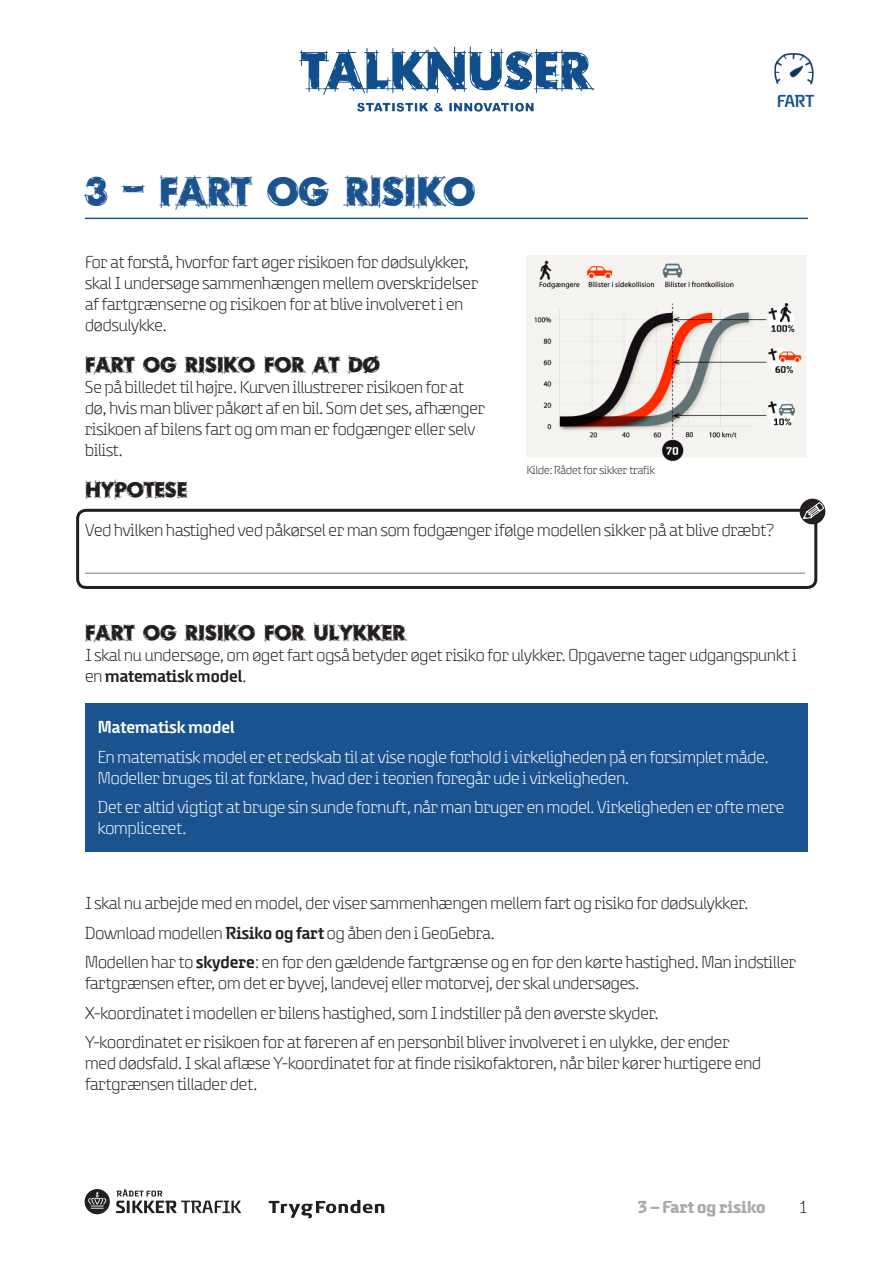
<style>
.page{position:relative;width:893px;height:1263px;background:#fff}
.page>*{position:absolute;margin:0;border:0;box-sizing:border-box;transform-origin:0 0}
.Heading_1{font:39px "Rough Draft";color:#1a538f}
.Heading_2{font:21px "Rough Draft";color:#231f20}
.t1{font:300 18px/21px "Safety";color:#231f20}
.t2{font:300 18px/21px "Safety";color:#fff}
.t3{font:600 18px "Safety";color:#fff}
.t4{font:700 18px "Safety";color:#a8a9ad}
.t5{font:600 18px "Safety";color:#1a538f}
.t6{font:300 12px "Safety";color:#231f20}
.s1{font-weight:600}
</style>
<div class="page">
<div style="left:85px;top:1189px;width:25px;height:25px;background:#231f20;border-radius:50%"></div>
<svg style="left:88px;top:1192px;width:18px;height:17px"></svg>
<svg style="left:116px;top:1189px;width:125px;height:24px"></svg>
<svg style="left:269px;top:1200px;width:115px;height:18px"></svg>
<img style="left:299px;top:47px;width:295px;height:65px">
<img style="left:774px;top:53px;width:40px;height:32px">
<hr style="left:85px;top:218px;width:723px;height:1px;background:#1a538f">
<div style="left:85px;top:703px;width:723px;height:148px;background:#1a538f"></div>
<div style="left:76px;top:509px;width:741px;height:80px;border:3px solid #231f20;border-radius:9px"></div>
<div style="left:800px;top:499px;width:25px;height:25px;background:#231f20;border-radius:50%"></div>
<svg style="left:803px;top:502px;width:21px;height:17px"></svg>
<img style="left:527px;top:255px;width:279px;height:207px">
<p class="Heading_1" style="left:85px;top:166px;width:392px">3 – FART OG RISIKO</p>
<p class="t5" style="left:777px;top:91px;width:39px">FART</p>
<p class="t1" style="left:85px;top:252px;width:395px">For at forstå, hvorfor fart øger risikoen for dødsulykker, skal I undersøge sammenhængen mellem overskridelser af fartgrænserne og risikoen for at blive involveret i en dødsulykke.</p>
<p class="Heading_2" style="left:85px;top:351px;width:296px">FART OG RISIKO FOR AT DØ</p>
<p class="t1" style="left:85px;top:377px;width:401px">Se på billedet til højre. Kurven illustrerer risikoen for at dø, hvis man bliver påkørt af en bil. Som det ses, afhænger risikoen af bilens fart og om man er fodgænger eller selv bilist.</p>
<p class="Heading_2" style="left:85px;top:476px;width:104px">HYPOTESE</p>
<p class="t1" style="left:85px;top:519px;width:692px">Ved hvilken hastighed ved påkørsel er man som fodgænger ifølge modellen sikker på at blive dræbt?</p>
<p class="t1" style="left:85px;top:553px;width:721px">________________________________________________________________________________</p>
<p class="t6" style="left:527px;top:463px;width:130px">Kilde: Rådet for sikker trafik</p>
<p class="Heading_2" style="left:85px;top:619px;width:322px">FART OG RISIKO FOR ULYKKER</p>
<p class="t1" style="left:85px;top:645px;width:713px">I skal nu undersøge, om øget fart også betyder øget risiko for ulykker. Opgaverne tager udgangspunkt i en <span class="s1">matematisk model</span>.</p>
<p class="t3" style="left:98px;top:718px;width:138px">Matematisk model</p>
<p class="t2" style="left:98px;top:746px;width:672px">En matematisk model er et redskab til at vise nogle forhold i virkeligheden på en forsimplet måde.<br>Modeller bruges til at forklare, hvad der i teorien foregår ude i virkeligheden.</p>
<p class="t2" style="left:98px;top:797px;width:688px">Det er altid vigtigt at bruge sin sunde fornuft, når man bruger en model. Virkeligheden er ofte mere kompliceret.</p>
<p class="t1" style="left:85px;top:893px;width:665px">I skal nu arbejde med en model, der viser sammenhængen mellem fart og risiko for dødsulykker.</p>
<p class="t1" style="left:85px;top:922px;width:411px">Download modellen <span class="s1">Risiko og fart</span> og åben den i GeoGebra.</p>
<p class="t1" style="left:85px;top:952px;width:712px">Modellen har to <span class="s1">skydere</span>: en for den gældende fartgrænse og en for den kørte hastighed. Man indstiller fartgrænsen efter, om det er byvej, landevej eller motorvej, der skal undersøges.</p>
<p class="t1" style="left:85px;top:1002px;width:575px">X-koordinatet i modellen er bilens hastighed, som I indstiller på den øverste skyder.</p>
<p class="t1" style="left:85px;top:1032px;width:678px">Y-koordinatet er risikoen for at føreren af en personbil bliver involveret i en ulykke, der ender med dødsfald. I skal aflæse Y-koordinatet for at finde risikofaktoren, når biler kører hurtigere end fartgrænsen tillader det.</p>
<p class="t4" style="left:637px;top:1197px;width:130px">3 – Fart og risiko</p>
<p class="t1" style="left:799px;top:1196px;width:10px">1</p>
</div>
